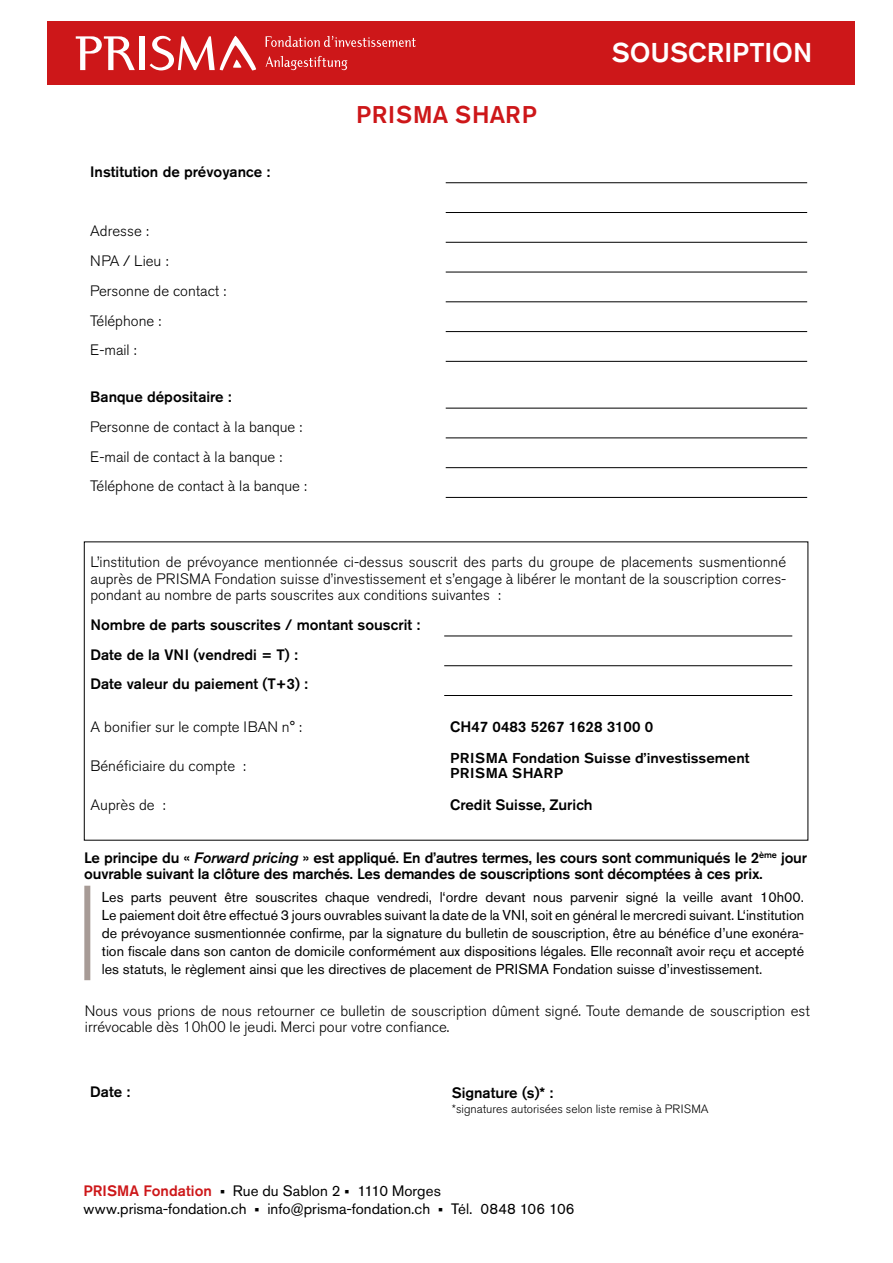
<style>
.page{position:relative;width:893px;height:1263px;background:#fff}
.page>*{position:absolute;margin:0;border:0;box-sizing:border-box;transform-origin:0 0}
.t1{font:500 27px "Akzidenz Grotesk BE";color:#fff}
.t2{font:500 24px "Akzidenz Grotesk BE";letter-spacing:.04em;color:#cd1719}
.t3{font:300 15px/29.7px "Akzidenz Grotesk BE";color:#000}
.t4{font:500 15px/29.7px "Akzidenz Grotesk BE";color:#000}
.t5{font:15px/18px "Akzidenz Grotesk BE";color:#000}
.t6{font:14.25px/18px "Akzidenz Grotesk BE";color:#000;text-align:justify}
.t7{font:500 14.25px/15px "Akzidenz Grotesk BE";color:#000;scale:1.05 1}
.t8{font:300 12px "Akzidenz Grotesk BE";color:#000}
.s1{font-style:italic}
.s2{font-weight:500;color:#cd1719}
</style>
<div class="page">
<hr style="left:444px;top:636px;width:348px;height:1px;background:#000">
<hr style="left:444px;top:665px;width:348px;height:1px;background:#000">
<hr style="left:444px;top:695px;width:348px;height:1px;background:#000">
<div style="left:84px;top:886px;width:6px;height:94px;background:#a79b96"></div>
<hr style="left:446px;top:182px;width:361px;height:1px;background:#000">
<hr style="left:446px;top:212px;width:361px;height:1px;background:#000">
<hr style="left:446px;top:242px;width:361px;height:1px;background:#000">
<hr style="left:446px;top:272px;width:361px;height:1px;background:#000">
<hr style="left:446px;top:302px;width:361px;height:1px;background:#000">
<hr style="left:446px;top:331px;width:361px;height:1px;background:#000">
<hr style="left:446px;top:361px;width:361px;height:1px;background:#000">
<hr style="left:446px;top:408px;width:361px;height:1px;background:#000">
<hr style="left:446px;top:438px;width:361px;height:1px;background:#000">
<hr style="left:446px;top:467px;width:361px;height:1px;background:#000">
<hr style="left:446px;top:497px;width:361px;height:1px;background:#000">
<div style="left:47px;top:21px;width:808px;height:64px;background:#cd1719"></div>
<svg style="left:76px;top:36px;width:59px;height:34px"></svg>
<div style="left:140px;top:36px;width:5px;height:34px;background:#fff"></div>
<svg style="left:150px;top:36px;width:106px;height:34px"></svg>
<svg style="left:266px;top:36px;width:150px;height:11px"></svg>
<svg style="left:266px;top:56px;width:81px;height:14px"></svg>
<p class="t4" style="left:90px;top:156px;width:182px">Institution de prévoyance :</p>
<p class="t3" style="left:90px;top:217px;width:138px">Adresse :<br>NPA / Lieu :<br>Personne de contact :<br>Téléphone :<br>E-mail :</p>
<p class="t4" style="left:90px;top:382px;width:143px">Banque dépositaire :</p>
<p class="t3" style="left:90px;top:412px;width:218px">Personne de contact à la banque :<br>E-mail de contact à la banque :<br>Téléphone de contact à la banque :</p>
<h2 class="t2" style="left:356px;top:100px;width:182px">PRISMA SHARP</h2>
<h1 class="t1" style="left:612px;top:36px;width:202px">SOUSCRIPTION</h1>
<p class="t3" style="left:90px;top:554px;width:697px;line-height:16.5px;text-align:justify">L’institution de prévoyance mentionnée ci-dessus souscrit des parts du groupe de placements susmentionné auprès de PRISMA Fondation suisse d’investissement et s’engage à libérer le montant de la souscription corres&shy;pondant au nombre de parts souscrites aux conditions suivantes :</p>
<p class="t4" style="left:90px;top:609px;width:331px">Nombre de parts souscrites / montant souscrit :<br>Date de la VNI (vendredi = T) :<br>Date valeur du paiement (T+3) :</p>
<p class="t3" style="left:90px;top:712px;width:213px">A bonifier sur le compte IBAN n° :</p>
<p class="t4" style="left:450px;top:711px;width:205px">CH47 0483 5267 1628 3100 0</p>
<p class="t3" style="left:90px;top:751px;width:157px">Bénéficiaire du compte :</p>
<p class="t7" style="left:450px;top:750px;width:287px">PRISMA Fondation Suisse d’investissement<br>PRISMA SHARP</p>
<p class="t3" style="left:90px;top:790px;width:77px">Auprès de :</p>
<p class="t4" style="left:450px;top:789px;width:144px">Credit Suisse, Zurich</p>
<p class="t4" style="left:84px;top:849px;width:724px;line-height:16.5px">Le principe du « <span class="s1">Forward pricing</span> » est appliqué. En d’autres termes, les cours sont communiqués le 2<sup>ème</sup> jour ouvrable suivant la clôture des marchés. Les demandes de souscriptions sont décomptées à ces prix.</p>
<p class="t6" style="left:102px;top:888px;width:704px">Les parts peuvent être souscrites chaque vendredi, l‘ordre devant nous parvenir signé la veille avant 10h00.<br>Le paiement doit être effectué 3 jours ouvrables suivant la date de la VNI, soit en général le mercredi suivant. L‘institution de prévoyance susmentionnée confirme, par la signature du bulletin de souscription, être au bénéfice d’une exonéra&shy;tion fiscale dans son canton de domicile conformément aux dispositions légales. Elle reconnaît avoir reçu et accepté les statuts, le règlement ainsi que les directives de placement de PRISMA Fondation suisse d’investissement.</p>
<p class="t3" style="left:85px;top:1003px;width:726px;line-height:16.5px">Nous vous prions de nous retourner ce bulletin de souscription dûment signé. Toute demande de souscription est irrévocable dès 10h00 le jeudi. Merci pour votre confiance.</p>
<p class="t4" style="left:90px;top:1076px;width:41px">Date :</p>
<p class="t4" style="left:452px;top:1077px;width:103px">Signature (s)* :</p>
<p class="t8" style="left:452px;top:1102px;width:258px">*signatures autorisées selon liste remise à PRISMA</p>
<p class="t5" style="left:83px;top:1181px;width:493px"><span class="s2">PRISMA Fondation</span> • Rue du Sablon 2 • 1110 Morges www.prisma-fondation.ch • info@prisma-fondation.ch • Tél. 0848 106 106</p>
</div>
